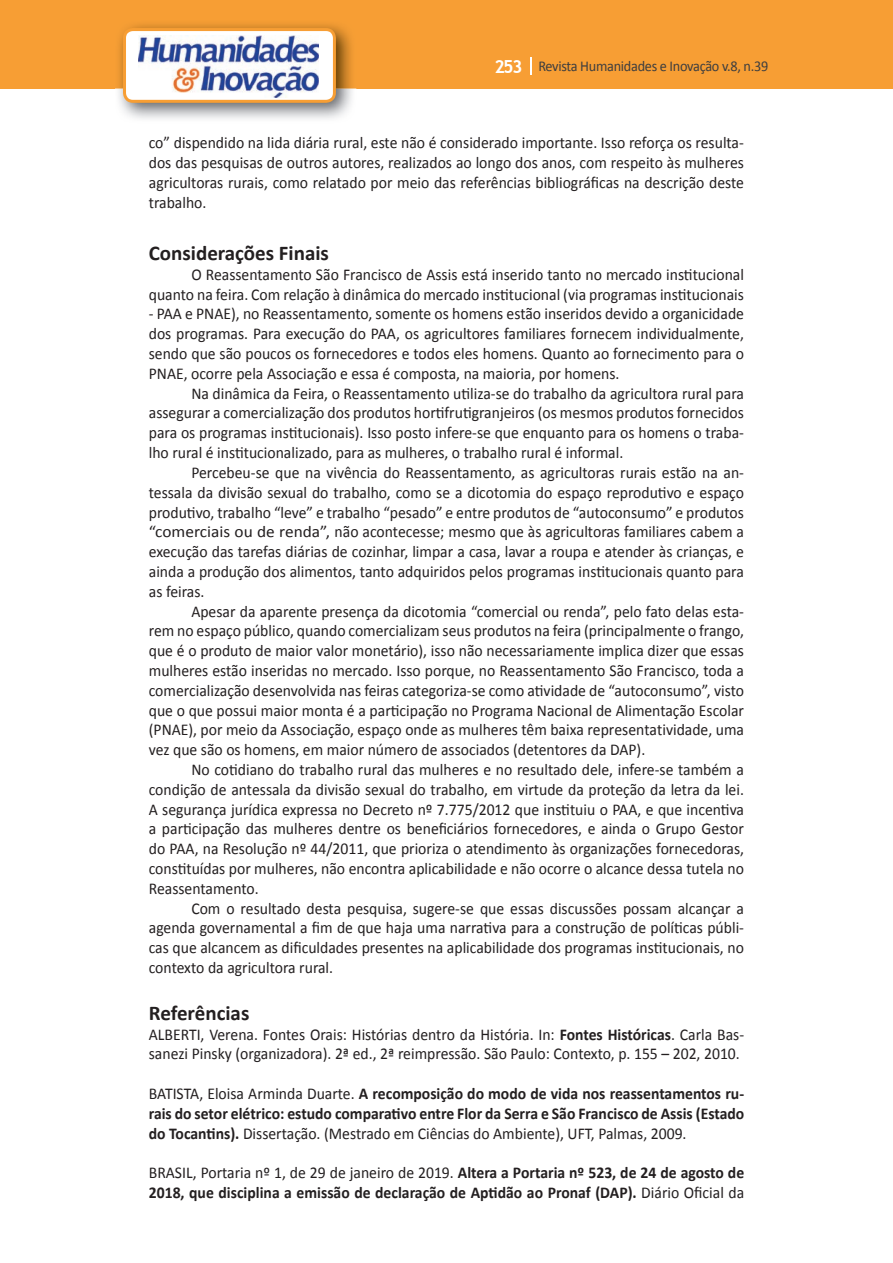
<style>
.page{position:relative;width:893px;height:1263px;background:#fff}
.page>*{position:absolute;margin:0;border:0;box-sizing:border-box;transform-origin:0 0}
.t1{font:700 21px "Calibri";color:#231f20}
.t2{font:16.5px/19.8px "Calibri";color:#231f20;text-align:justify;scale:.95 1}
.t3{font:700 16.5px/19.8px "Calibri";color:#231f20;text-align:justify;scale:.95 1}
.t4{font:15px "Calibri";letter-spacing:-.02em;color:#3e3e3f;scale:.95 1}
.s1{font-family:"Trebuchet MS";font-weight:700;font-size:18px;color:#fff}
.s2{font-weight:700}
.s3{font-weight:400}
</style>
<div class="page">
<div style="left:0;top:0;width:893px;height:88px;background:#f79e34"></div>
<svg style="left:530px;top:57px;width:2px;height:18px"></svg>
<img style="left:115px;top:24px;width:241px;height:95px">
<svg style="left:123px;top:28px;width:213px;height:75px"></svg>
<p class="t4" style="left:495px;top:57px;width:290px"><span class="s1">253</span> Revista Humanidades e Inovação v.8, n.39</p>
<p class="t2" style="left:149px;top:133px;width:628px">co” dispendido na lida diária rural, este não é considerado importante. Isso reforça os resulta&shy;dos das pesquisas de outros autores, realizados ao longo dos anos, com respeito às mulheres agricultoras rurais, como relatado por meio das referências bibliográficas na descrição deste trabalho.</p>
<p class="t1" style="left:149px;top:240px;width:182px">Considerações Finais</p>
<p class="t2" style="left:149px;top:265px;width:628px;text-align:right">O Reassentamento São Francisco de Assis está inserido tanto no mercado institucional quanto na feira. Com relação à dinâmica do mercado institucional (via programas institucionais</p>
<p class="t2" style="left:149px;top:304px;width:628px">- PAA e PNAE), no Reassentamento, somente os homens estão inseridos devido a organicidade dos programas. Para execução do PAA, os agricultores familiares fornecem individualmente, sendo que são poucos os fornecedores e todos eles homens. Quanto ao fornecimento para o PNAE, ocorre pela Associação e essa é composta, na maioria, por homens.</p>
<p class="t2" style="left:149px;top:383px;width:628px;text-indent:43px">Na dinâmica da Feira, o Reassentamento utiliza-se do trabalho da agricultora rural para assegurar a comercialização dos produtos hortifrutigranjeiros (os mesmos produtos fornecidos para os programas institucionais). Isso posto infere-se que enquanto para os homens o traba&shy;lho rural é institucionalizado, para as mulheres, o trabalho rural é informal.</p>
<p class="t2" style="left:149px;top:463px;width:628px;text-indent:43px">Percebeu-se que na vivência do Reassentamento, as agricultoras rurais estão na an&shy;tessala da divisão sexual do trabalho, como se a dicotomia do espaço reprodutivo e espaço produtivo, trabalho “leve” e trabalho “pesado” e entre produtos de “autoconsumo” e produtos “comerciais ou de renda”, não acontecesse; mesmo que às agricultoras familiares cabem a execução das tarefas diárias de cozinhar, limpar a casa, lavar a roupa e atender às crianças, e ainda a produção dos alimentos, tanto adquiridos pelos programas institucionais quanto para as feiras.</p>
<p class="t2" style="left:149px;top:601px;width:628px;text-indent:43px">Apesar da aparente presença da dicotomia “comercial ou renda”, pelo fato delas esta&shy;rem no espaço público, quando comercializam seus produtos na feira (principalmente o frango, que é o produto de maior valor monetário), isso não necessariamente implica dizer que essas mulheres estão inseridas no mercado. Isso porque, no Reassentamento São Francisco, toda a comercialização desenvolvida nas feiras categoriza-se como atividade de “autoconsumo”, visto que o que possui maior monta é a participação no Programa Nacional de Alimentação Escolar (PNAE), por meio da Associação, espaço onde as mulheres têm baixa representatividade, uma vez que são os homens, em maior número de associados (detentores da DAP).</p>
<p class="t2" style="left:149px;top:760px;width:628px;text-indent:43px">No cotidiano do trabalho rural das mulheres e no resultado dele, infere-se também a condição de antessala da divisão sexual do trabalho, em virtude da proteção da letra da lei.<br>A segurança jurídica expressa no Decreto nº 7.775/2012 que instituiu o PAA, e que incentiva a participação das mulheres dentre os beneficiários fornecedores, e ainda o Grupo Gestor do PAA, na Resolução nº 44/2011, que prioriza o atendimento às organizações fornecedoras, constituídas por mulheres, não encontra aplicabilidade e não ocorre o alcance dessa tutela no Reassentamento.</p>
<p class="t2" style="left:149px;top:898px;width:628px;text-indent:43px">Com o resultado desta pesquisa, sugere-se que essas discussões possam alcançar a agenda governamental a fim de que haja uma narrativa para a construção de políticas públi&shy;cas que alcancem as dificuldades presentes na aplicabilidade dos programas institucionais, no contexto da agricultora rural.</p>
<p class="t1" style="left:149px;top:999px;width:102px">Referências</p>
<p class="t2" style="left:149px;top:1024px;width:628px">ALBERTI, Verena. Fontes Orais: Histórias dentro da História. In: <span class="s2">Fontes Históricas</span>. Carla Bas&shy;sanezi Pinsky (organizadora). 2ª ed., 2ª reimpressão. São Paulo: Contexto, p. 155 – 202, 2010.</p>
<p class="t3" style="left:149px;top:1083px;width:628px"><span class="s3">BATISTA, Eloisa Arminda Duarte.</span> A recomposição do modo de vida nos reassentamentos ru&shy;rais do setor elétrico: estudo comparativo entre Flor da Serra e São Francisco de Assis (Estado do Tocantins). <span class="s3">Dissertação. (Mestrado em Ciências do Ambiente), UFT, Palmas, 2009.</span></p>
<p class="t3" style="left:149px;top:1163px;width:628px"><span class="s3">BRASIL, Portaria nº 1, de 29 de janeiro de 2019.</span> Altera a Portaria nº 523, de 24 de agosto de<br>2018, que disciplina a emissão de declaração de Aptidão ao Pronaf (DAP). <span class="s3">Diário Oficial da</span></p>
</div>
